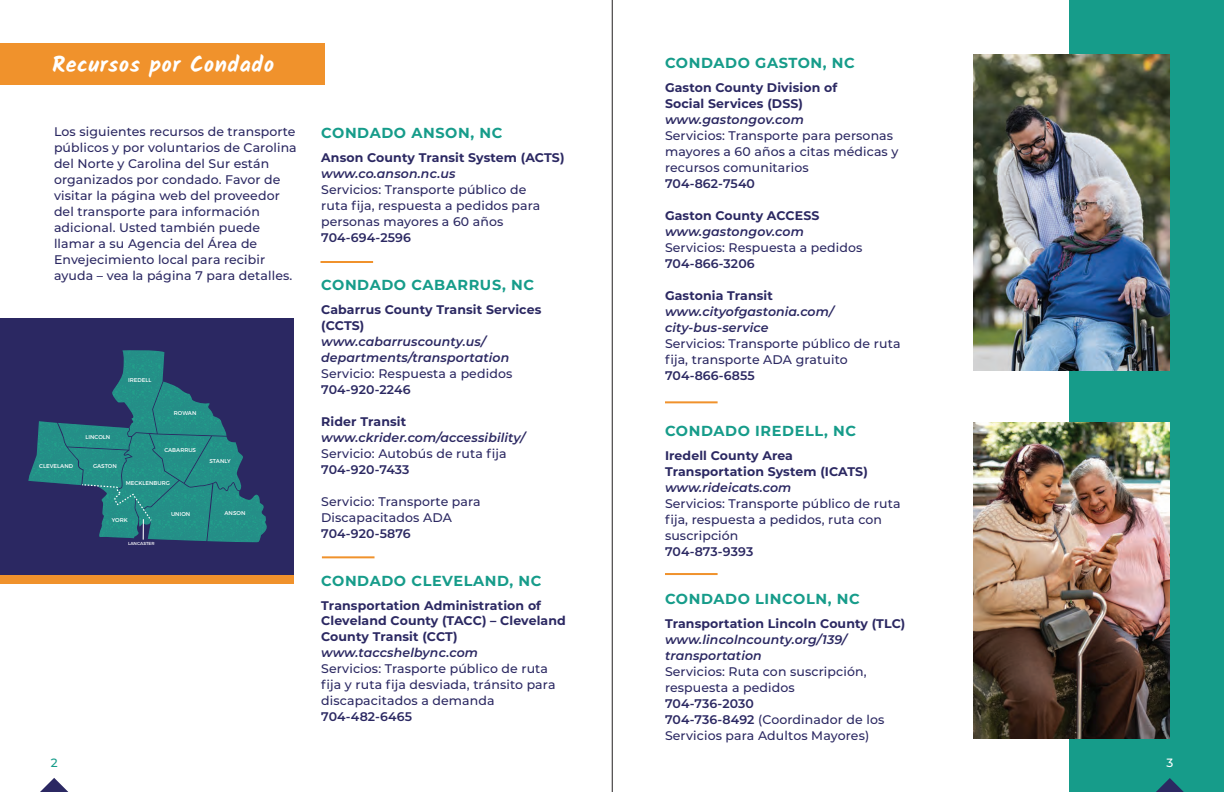
<style>
.page{position:relative;width:1224px;height:792px;background:#fff}
.page>*{position:absolute;margin:0;border:0;box-sizing:border-box;transform-origin:0 0}
.t1{font:700 22px "Kalam";letter-spacing:.025em;color:#fff}
.t2{font:700 14.5px "Montserrat";letter-spacing:.04em;color:#169c8a}
.t3{font:500 12.5px/16px "Montserrat";letter-spacing:.01em;color:#2b2862}
.t4{font:700 12.5px/16px "Montserrat";letter-spacing:.01em;color:#2b2862}
.t5{font:italic 600 12.5px/16px "Montserrat";letter-spacing:.01em;color:#2b2862}
.t6{font:600 12.5px "Montserrat";letter-spacing:.01em;color:#2b2862}
.t7{font:500 12px "Montserrat";color:#169c8a}
.t8{font:500 12px "Montserrat";color:#fff}
.t9{font:5.6px "Montserrat";color:#fff}
.t10{font:4.4px "Montserrat";color:#fff}
.s1{font-weight:600}
</style>
<div class="page">
<div style="left:0;top:318px;width:294px;height:266px;background:#2b2862"></div>
<div style="left:0;top:43px;width:325px;height:42px;background:#f0922c"></div>
<hr style="left:321px;top:261px;width:52px;height:2px;background:#f0922c">
<svg style="left:28px;top:350px;width:239px;height:193px"></svg>
<div style="left:0;top:575px;width:294px;height:9px;background:#f0922c"></div>
<hr style="left:322px;top:556px;width:53px;height:2px;background:#f0922c">
<hr style="left:665px;top:573px;width:53px;height:2px;background:#f0922c">
<hr style="left:665px;top:401px;width:53px;height:2px;background:#f0922c">
<div style="left:1070px;top:0;width:154px;height:792px;background:#169c8a"></div>
<img style="left:973px;top:54px;width:197px;height:317px">
<img style="left:973px;top:422px;width:197px;height:317px">
<svg style="left:1156px;top:778px;width:28px;height:14px"></svg>
<hr style="left:612px;top:0;width:1px;height:792px;background:#231f20">
<svg style="left:40px;top:778px;width:29px;height:14px"></svg>
<h1 class="t1" style="left:52px;top:52px;width:223px">Recursos por Condado</h1>
<p class="t3" style="left:54px;top:123px;width:244px">Los siguientes recursos de transporte públicos y por voluntarios de Carolina del Norte y Carolina del Sur están organizados por condado. Favor de visitar la página web del proveedor del transporte para información adicional. Usted también puede llamar a su Agencia del Área de Envejecimiento local para recibir ayuda – vea la página 7 para detalles.</p>
<p class="t2" style="left:321px;top:122px;width:183px">CONDADO ANSON, NC</p>
<p class="t4" style="left:321px;top:149px;width:245px">Anson County Transit System (ACTS)</p>
<p class="t5" style="left:321px;top:165px;width:136px">www.co.anson.nc.us</p>
<p class="t3" style="left:321px;top:181px;width:221px">Servicios: Transporte público de ruta fija, respuesta a pedidos para personas mayores a 60 años</p>
<p class="t6" style="left:321px;top:229px;width:91px">704-694-2596</p>
<p class="t2" style="left:321px;top:274px;width:214px">CONDADO CABARRUS, NC</p>
<p class="t4" style="left:321px;top:301px;width:222px">Cabarrus County Transit Services (CCTS)</p>
<p class="t5" style="left:321px;top:333px;width:190px">www.cabarruscounty.us/ departments/transportation</p>
<p class="t3" style="left:321px;top:365px;width:193px">Servicio: Respuesta a pedidos</p>
<p class="t6" style="left:321px;top:381px;width:91px">704-920-2246</p>
<p class="t4" style="left:321px;top:413px;width:86px">Rider Transit</p>
<p class="t5" style="left:321px;top:429px;width:205px">www.ckrider.com/accessibility/</p>
<p class="t3" style="left:321px;top:445px;width:187px">Servicio: Autobús de ruta fija</p>
<p class="t6" style="left:321px;top:461px;width:90px">704-920-7433</p>
<p class="t3" style="left:321px;top:493px;width:161px">Servicio: Transporte para<br>Discapacitados ADA</p>
<p class="t6" style="left:321px;top:525px;width:91px">704-920-5876</p>
<p class="t2" style="left:321px;top:570px;width:222px">CONDADO CLEVELAND, NC</p>
<p class="t4" style="left:321px;top:597px;width:246px;line-height:15.5px">Transportation Administration of<br>Cleveland County (TACC) – Cleveland<br>County Transit (CCT)</p>
<p class="t5" style="left:321px;top:644px;width:158px">www.taccshelbync.com</p>
<p class="t3" style="left:321px;top:660px;width:236px">Servicios: Trasporte público de ruta fija y ruta fija desviada, tránsito para discapacitados a demanda</p>
<p class="t6" style="left:321px;top:708px;width:92px">704-482-6465</p>
<p class="t9" style="left:128px;top:377px;width:25px">IREDELL</p>
<p class="t9" style="left:174px;top:410px;width:24px">ROWAN</p>
<p class="t9" style="left:164px;top:447px;width:33px">CABARRUS</p>
<p class="t9" style="left:126px;top:479px;width:46px">MECKLENBURG</p>
<p class="t9" style="left:171px;top:510px;width:21px">UNION</p>
<p class="t9" style="left:224px;top:509px;width:22px">ANSON</p>
<p class="t9" style="left:86px;top:433px;width:26px">LINCOLN</p>
<p class="t9" style="left:209px;top:458px;width:23px">STANLY</p>
<p class="t9" style="left:93px;top:462px;width:25px">GASTON</p>
<p class="t9" style="left:39px;top:463px;width:35px">CLEVELAND</p>
<p class="t9" style="left:112px;top:516px;width:18px">YORK</p>
<p class="t10" style="left:128px;top:541px;width:28px">LANCASTER</p>
<p class="t2" style="left:665px;top:52px;width:191px">CONDADO GASTON, NC</p>
<p class="t4" style="left:665px;top:79px;width:174px">Gaston County Division of<br>Social Services (DSS)</p>
<p class="t5" style="left:665px;top:111px;width:140px">www.gastongov.com</p>
<p class="t3" style="left:665px;top:127px;width:235px">Servicios: Transporte para personas mayores a 60 años a citas médicas y recursos comunitarios</p>
<p class="t6" style="left:665px;top:175px;width:92px">704-862-7540</p>
<p class="t4" style="left:665px;top:207px;width:156px">Gaston County ACCESS</p>
<p class="t5" style="left:665px;top:223px;width:140px">www.gastongov.com</p>
<p class="t3" style="left:665px;top:239px;width:199px">Servicios: Respuesta a pedidos</p>
<p class="t6" style="left:665px;top:255px;width:91px">704-866-3206</p>
<p class="t4" style="left:665px;top:287px;width:109px">Gastonia Transit</p>
<p class="t5" style="left:665px;top:303px;width:170px">www.cityofgastonia.com/ city-bus-service</p>
<p class="t3" style="left:665px;top:335px;width:237px">Servicios: Transporte público de ruta fija, transporte ADA gratuito</p>
<p class="t6" style="left:665px;top:367px;width:91px">704-866-6855</p>
<p class="t2" style="left:665px;top:420px;width:193px">CONDADO IREDELL, NC</p>
<p class="t4" style="left:665px;top:447px;width:204px">Iredell County Area<br>Transportation System (ICATS)</p>
<p class="t5" style="left:665px;top:479px;width:128px">www.rideicats.com</p>
<p class="t3" style="left:665px;top:495px;width:237px">Servicios: Transporte público de ruta fija, respuesta a pedidos, ruta con suscripción</p>
<p class="t6" style="left:665px;top:543px;width:90px">704-873-9393</p>
<p class="t2" style="left:665px;top:588px;width:196px">CONDADO LINCOLN, NC</p>
<p class="t4" style="left:665px;top:615px;width:242px">Transportation Lincoln County (TLC)</p>
<p class="t5" style="left:665px;top:631px;width:183px">www.lincolncounty.org/139/ transportation</p>
<p class="t3" style="left:665px;top:663px;width:203px">Servicios: Ruta con suscripción, respuesta a pedidos</p>
<p class="t3" style="left:665px;top:695px;width:221px"><span class="s1">704-736-2030<br>704-736-8492</span> (Coordinador de los<br>Servicios para Adultos Mayores)</p>
<p class="t7" style="left:51px;top:754px;width:8px">2</p>
<p class="t8" style="left:1166px;top:755px;width:8px">3</p>
</div>
